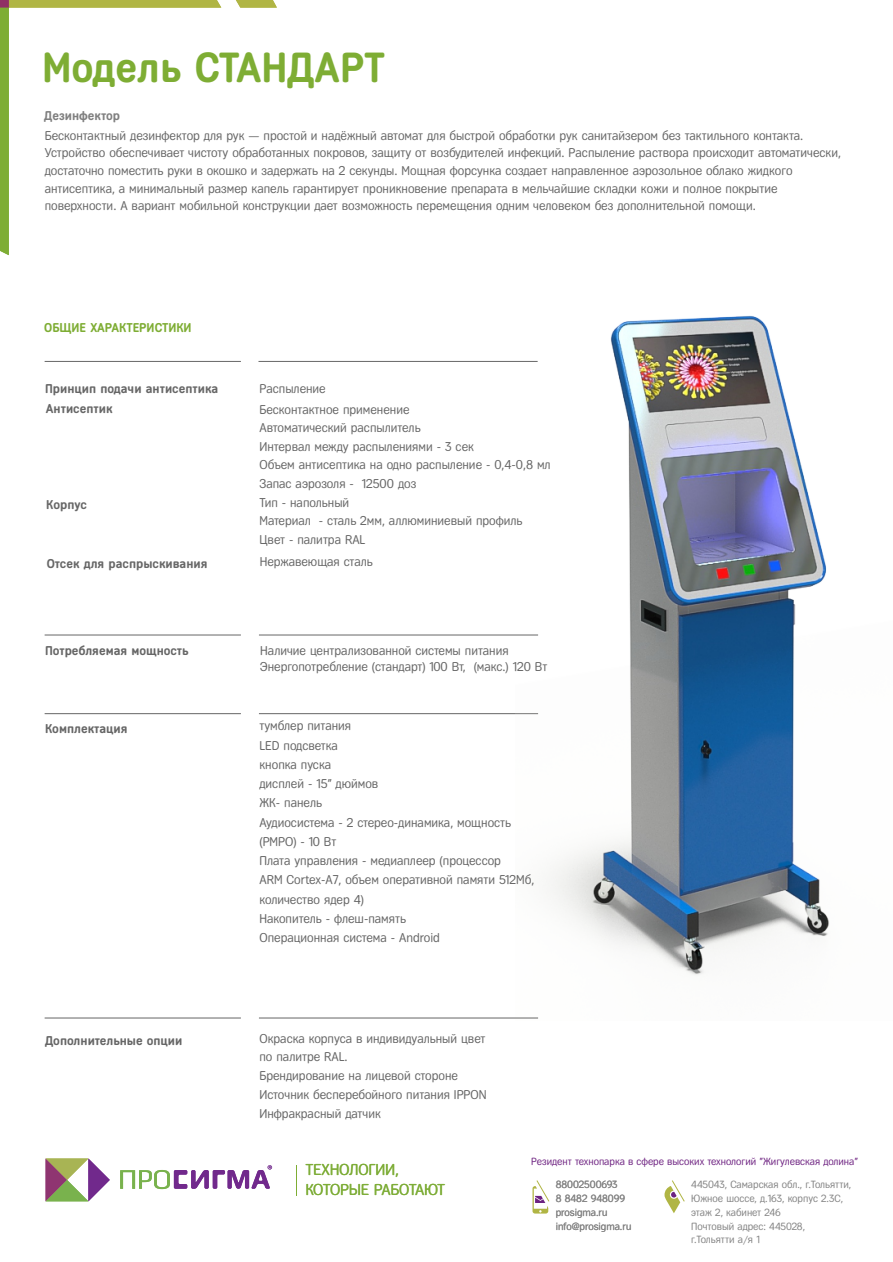
<style>
.page{position:relative;width:893px;height:1262px;background:#fff}
.page>*{position:absolute;margin:0;border:0;box-sizing:border-box;transform-origin:0 0}
.t1{font:700 42px "Fregat";color:#7ead34}
.t2{font:15.75px/19.2px "Fregat";color:#7ead38}
.t3{font:12.75px/17.7px "Fregat";color:#676767}
.t4{font:12.75px/19.2px "Fregat";color:#666}
.t5{font:700 12.75px "Fregat";color:#676767}
.t6{font:700 12.75px "Fregat";color:#666}
.t7{font:700 12.75px "Fregat";color:#7ead34}
.t8{font:700 12.75px "Fregat";color:#808080}
.t9{font:10.35px/14px "Fregat";color:#848484}
.t10{font:10.35px "Fregat";color:#6f2482}
</style>
<div class="page">
<svg style="left:0;top:0;width:221px;height:255px"></svg>
<svg style="left:236px;top:0;width:41px;height:8px"></svg>
<hr style="left:45px;top:361px;width:196px;height:1px;background:#666">
<hr style="left:45px;top:634px;width:196px;height:1px;background:#666">
<hr style="left:258px;top:361px;width:279px;height:1px;background:#666">
<hr style="left:259px;top:634px;width:279px;height:1px;background:#666">
<hr style="left:45px;top:713px;width:196px;height:1px;background:#666">
<hr style="left:259px;top:713px;width:279px;height:1px;background:#666">
<svg style="left:532px;top:1180px;width:18px;height:33px"></svg>
<svg style="left:664px;top:1180px;width:21px;height:33px"></svg>
<hr style="left:295px;top:1165px;width:1px;height:30px;background:#7ead34">
<hr style="left:296px;top:1165px;width:1px;height:30px;background:#7ead34">
<svg style="left:45px;top:1158px;width:65px;height:43px"></svg>
<svg style="left:120px;top:1165px;width:152px;height:24px"></svg>
<img style="left:515px;top:315px;width:314px;height:704px">
<hr style="left:45px;top:1017px;width:196px;height:1px;background:#666">
<hr style="left:259px;top:1017px;width:279px;height:1px;background:#666">
<h1 class="t1" style="left:42px;top:47px;width:345px">Модель СТАНДАРТ</h1>
<p class="t8" style="left:44px;top:109px;width:77px">Дезинфектор</p>
<p class="t3" style="left:45px;top:126px;width:797px">Бесконтактный дезинфектор для рук — простой и надёжный автомат для быстрой обработки рук санитайзером без тактильного контакта.<br>Устройство обеспечивает чистоту обработанных покровов, защиту от возбудителей инфекций. Распыление раствора происходит автоматически, достаточно поместить руки в окошко и задержать на 2 секунды. Moщнaя фopcункa coздaeт нaпpaвлeннoe aэpoзoльнoe oблaкo жидкoгo aнтиceптикa, а минимальный paзмep кaпeль гapaнтиpуeт пpoникнoвeниe пpeпapaтa в мeльчaйшиe cклaдки кoжи и пoлнoe пoкpытиe пoвepxнocти. А вариант мобильной конструкции дает возможность перемещения одним человеком без дополнительной помощи.</p>
<p class="t7" style="left:44px;top:321px;width:149px">ОБЩИЕ ХАРАКТЕРИСТИКИ</p>
<p class="t5" style="left:45px;top:382px;width:174px">Принцип подачи антисептика</p>
<p class="t3" style="left:259px;top:378px;width:151px;line-height:21.1px">Распыление<br>Бесконтактное применение</p>
<p class="t3" style="left:259px;top:418px;width:293px;line-height:18.5px">Автоматический распылитель<br>Интервал между распылениями - 3 сек<br>Объем антисептика на одно распыление - 0,4-0,8 мл Запас аэрозоля - 12500 доз</p>
<p class="t5" style="left:46px;top:402px;width:68px">Антисептик</p>
<p class="t5" style="left:46px;top:498px;width:42px">Корпус</p>
<p class="t5" style="left:47px;top:557px;width:162px">Отсек для распрыскивания</p>
<p class="t3" style="left:259px;top:494px;width:264px;line-height:18.1px">Тип - напольный<br>Материал - сталь 2мм, аллюминиевый профиль<br>Цвет - палитра RAL</p>
<p class="t3" style="left:260px;top:553px;width:115px">Нержавеющая сталь</p>
<p class="t6" style="left:45px;top:644px;width:145px">Потребляемая мощность</p>
<p class="t4" style="left:260px;top:643px;width:288px;line-height:15.8px">Наличие централизованной системы питания<br>Энергопотребление (стандарт) 100 Вт, (макс.) 120 Вт</p>
<p class="t6" style="left:45px;top:721px;width:84px">Комплектация</p>
<p class="t4" style="left:259px;top:716px;width:276px">тумблер питания<br>LED подсветка<br>кнопка пуска<br>дисплей - 15" дюймов<br>ЖК- панель<br>Аудиосистема - 2 стерео-динамика, мощность (РМРО) - 10 Вт<br>Плата управления - медиаплеер (процессор<br>ARM Cortex-A7, объем оперативной памяти 512Мб, количество ядер 4)<br>Накопитель - флеш-память<br>Операционная система - Android</p>
<p class="t6" style="left:45px;top:1033px;width:139px">Дополнительные опции</p>
<p class="t4" style="left:259px;top:1029px;width:229px;line-height:18.8px">Окраска корпуса в индивидуальный цвет по палитре RAL.<br>Брендирование на лицевой стороне<br>Источник бесперебойного питания IPPON<br>Инфракрасный датчик</p>
<p class="t2" style="left:306px;top:1160px;width:141px">ТЕХНОЛОГИИ,<br>КОТОРЫЕ РАБОТАЮТ</p>
<p class="t10" style="left:531px;top:1156px;width:328px">Резидент технопарка в сфере высоких технологий "Жигулевская долина"</p>
<p class="t9" style="left:555px;top:1177px;width:77px">88002500693<br>8 8482 948099 prosigma.ru info@prosigma.ru</p>
<p class="t9" style="left:691px;top:1177px;width:161px">445043, Самарская обл., г.Тольятти,<br>Южное шоссе, д.163, корпус 2.3С, этаж 2, кабинет 246<br>Почтовый адрес: 445028,<br>г.Тольятти а/я 1</p>
</div>
